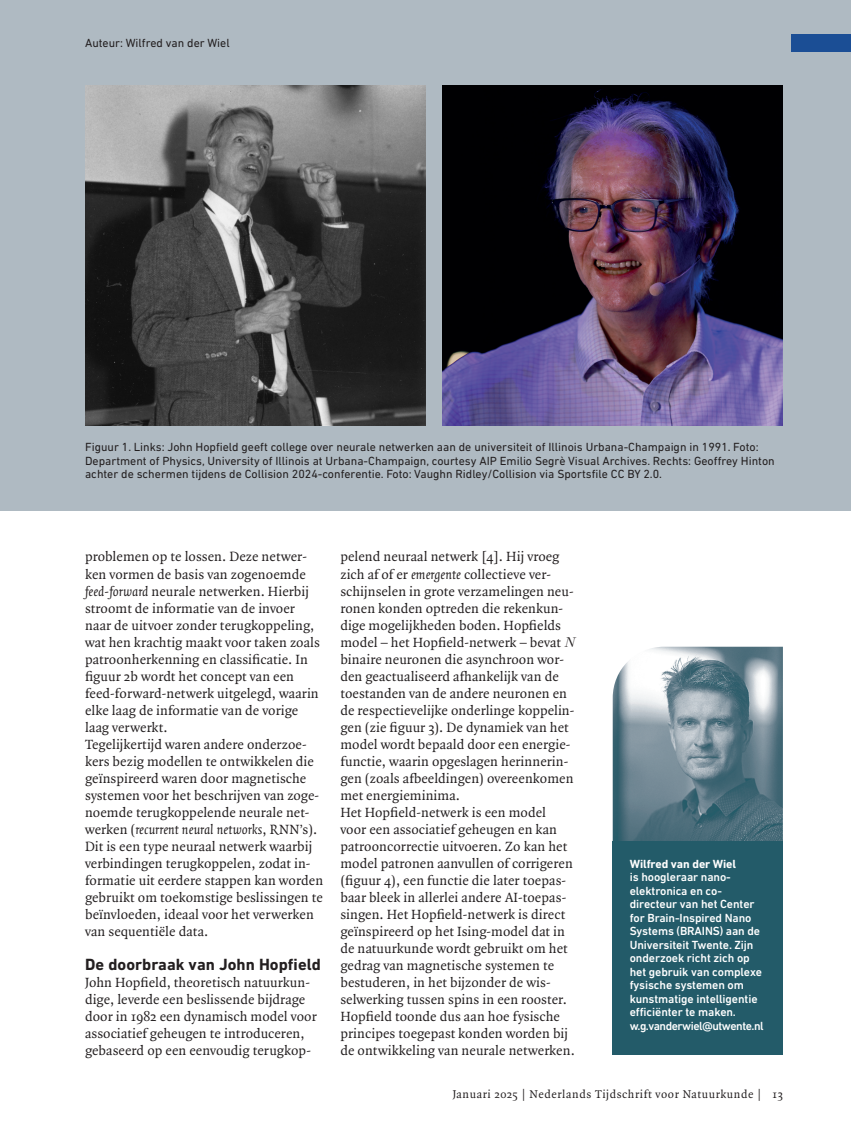
<style>
.page{position:relative;width:851px;height:1140px;background:#fff}
.page>*{position:absolute;margin:0;border:0;box-sizing:border-box;transform-origin:0 0}
.Subkop{font:700 16.5px "DIN Next LT Pro";letter-spacing:.005em;color:#231f20}
.Platte_tekst{font:14.25px/17px "Quadraat Pro";letter-spacing:.005em;color:#231f20}
.Kader_tekst___foto_bijschrift{font:12px/13.5px "DIN Next LT Pro";color:#231f20}
.CV_Din_Next_LT_Pro_Medium{font:500 12px/13.5px "DIN Next LT Pro";letter-spacing:-.01em;color:#fff}
.t1{font:12px "Quadraat Pro";letter-spacing:.05em;color:#231f20}
.auteur_credit{font:12px "DIN Next LT Pro";color:#231f20}
.s1{font-style:italic}
.s2{font-family:"CM Math";font-style:italic}
.s3{font-weight:700}
</style>
<div class="page">
<div style="left:0;top:0;width:850px;height:510px;background:#afbac2"></div>
<div style="left:791px;top:34px;width:59px;height:17px;background:#1b4e95"></div>
<img style="left:612px;top:646px;width:170px;height:195px">
<div style="left:612px;top:841px;width:170px;height:213px;background:#235b69"></div>
<img style="left:85px;top:85px;width:340px;height:340px">
<img style="left:442px;top:85px;width:340px;height:340px">
<p class="auteur_credit" style="left:85px;top:36px;width:146px">Auteur: Wilfred van der Wiel</p>
<p class="Kader_tekst___foto_bijschrift" style="left:85px;top:440px;width:691px">Figuur 1. Links: John Hopfield geeft college over neurale netwerken aan de universiteit of Illinois Urbana-Champaign in 1991. Foto:<br>Department of Physics, University of Illinois at Urbana-Champaign, courtesy AIP Emilio Segrè Visual Archives. Rechts: Geoffrey Hinton achter de schermen tijdens de Collision 2024-conferentie. Foto: Vaughn Ridley/Collision via Sportsfile CC BY 2.0.</p>
<p class="Platte_tekst" style="left:85px;top:548px;width:236px">problemen op te lossen. Deze netwer&shy;ken vormen de basis van zogenoemde <span class="s1">feed-forward</span> neurale netwerken. Hierbij stroomt de informatie van de invoer naar de uitvoer zonder terugkoppeling, wat hen krachtig maakt voor taken zoals patroonherkenning en classificatie. In figuur 2b wordt het concept van een feed-forward-netwerk uitgelegd, waarin elke laag de informatie van de vorige laag verwerkt.</p>
<p class="Platte_tekst" style="left:85px;top:735px;width:239px">Tegelijkertijd waren andere onderzoe&shy;kers bezig modellen te ontwikkelen die geïnspireerd waren door magnetische systemen voor het beschrijven van zoge&shy;noemde terugkoppelende neurale net&shy;werken (<span class="s1">recurrent neural networks</span>, RNN’s).<br>Dit is een type neuraal netwerk waarbij verbindingen terugkoppelen, zodat in&shy;formatie uit eerdere stappen kan worden gebruikt om toekomstige beslissingen te beïnvloeden, ideaal voor het verwerken van sequentiële data.</p>
<p class="Subkop" style="left:85px;top:954px;width:237px">De doorbraak van John Hopfield</p>
<p class="Platte_tekst" style="left:85px;top:973px;width:233px">John Hopfield, theoretisch natuurkun&shy;dige, leverde een beslissende bijdrage door in 1982 een dynamisch model voor associatief geheugen te introduceren, gebaseerd op een eenvoudig terugkop-</p>
<p class="Platte_tekst" style="left:340px;top:548px;width:237px">pelend neuraal netwerk [4]. Hij vroeg zich af of er <span class="s1">emergente</span> collectieve ver&shy;schijnselen in grote verzamelingen neu&shy;ronen konden optreden die rekenkun&shy;dige mogelijkheden boden. Hopfields model – het Hopfield-netwerk – bevat <span class="s2">N </span>binaire neuronen die asynchroon wor&shy;den geactualiseerd afhankelijk van de toestanden van de andere neuronen en de respectievelijke onderlinge koppelin&shy;gen (zie figuur 3). De dynamiek van het model wordt bepaald door een energie&shy;functie, waarin opgeslagen herinnerin&shy;gen (zoals afbeeldingen) overeenkomen met energieminima.</p>
<p class="Platte_tekst" style="left:340px;top:803px;width:236px">Het Hopfield-netwerk is een model voor een associatief geheugen en kan patrooncorrectie uitvoeren. Zo kan het model patronen aanvullen of corrigeren (figuur 4), een functie die later toepas&shy;baar bleek in allerlei andere AI-toepas&shy;singen. Het Hopfield-netwerk is direct geïnspireerd op het Ising-model dat in de natuurkunde wordt gebruikt om het gedrag van magnetische systemen te bestuderen, in het bijzonder de wis&shy;selwerking tussen spins in een rooster.<br>Hopfield toonde dus aan hoe fysische principes toegepast konden worden bij de ontwikkeling van neurale netwerken.</p>
<p class="CV_Din_Next_LT_Pro_Medium" style="left:629px;top:856px;width:135px"><span class="s3">Wilfred van der Wiel<br></span>is hoogleraar nano&shy;elektronica en co&shy;directeur van het Center for Brain-Inspired Nano<br>Systems (BRAINS) aan de<br>Universiteit Twente. Zijn onderzoek richt zich op het gebruik van complexe fysische systemen om kunstmatige intelligentie efficiënter te maken. w.g.vanderwiel@utwente.nl</p>
<p class="t1" style="left:452px;top:1086px;width:331px">Januari 2025 | Nederlands Tijdschrift voor Natuurkunde | 13</p>
</div>
